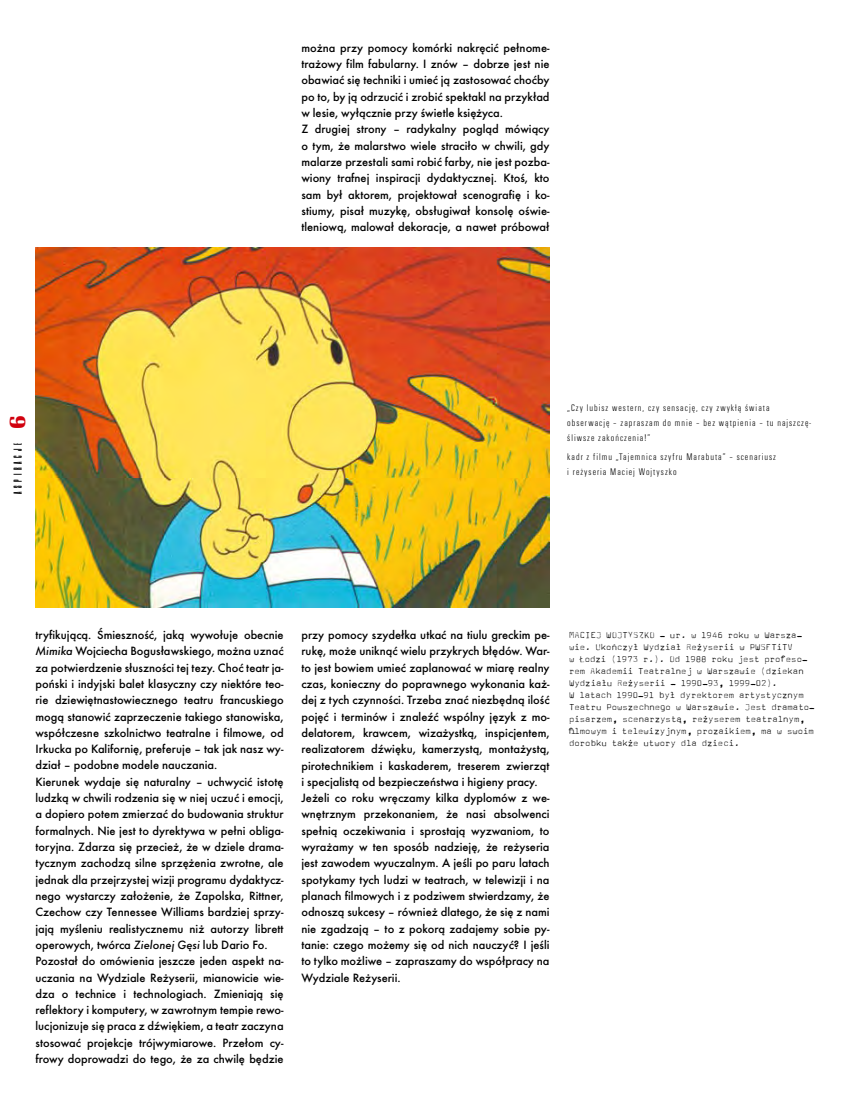
<style>
.page{position:relative;width:851px;height:1117px;background:#fff}
.page>*{position:absolute;margin:0;border:0;box-sizing:border-box;transform-origin:0 0}
.t1{font:700 22.5px "Renault TCE";color:#d1010e}
.t2{font:500 12.5px/16.2px "Futura TCE";color:#000}
.t3{font:12.12px "Compacta Com DCE Ligh";letter-spacing:.3em;color:#000;scale:1.05 1}
.t4{font:300 10px/12px "Magda Pl";color:#000}
.t5{font:10px/15px "U001 TCE Ligh Cond";letter-spacing:.1em;color:#000}
.s1{font-family:"Futura TCE Medi Obli";font-weight:400}
</style>
<div class="page">
<img style="left:35px;top:247px;width:514px;height:360px">
<p class="t2" style="left:301px;top:39px;width:250px">można przy pomocy komórki nakręcić pełnome&shy;trażowy film fabularny. I znów – dobrze jest nie obawiać się techniki i umieć ją zastosować choćby po to, by ją odrzucić i zrobić spektakl na przykład w lesie, wyłącznie przy świetle księżyca.<br>Z drugiej strony – radykalny pogląd mówiący o tym, że malarstwo wiele straciło w chwili, gdy malarze przestali sami robić farby, nie jest pozba&shy;wiony trafnej inspiracji dydaktycznej. Ktoś, kto sam był aktorem, projektował scenografię i ko&shy;stiumy, pisał muzykę, obsługiwał konsolę oświe&shy;tleniową, malował dekoracje, a nawet próbował</p>
<h1 class="t1" style="left:5px;top:429px;width:15px;rotate:-90deg">6</h1>
<p class="t3" style="left:11px;top:494px;width:50px;rotate:-90deg">Aspiracje</p>
<p class="t5" style="left:567px;top:400px;width:245px">„Czy lubisz western, czy sensację, czy zwykłą świata obserwację – zapraszam do mnie – bez wątpienia – tu najszczę&shy;śliwsze zakończenia!”</p>
<p class="t5" style="left:567px;top:449px;width:210px">kadr z filmu „Tajemnica szyfru Marabuta” – scenariusz i reżyseria Maciej Wojtyszko</p>
<p class="t2" style="left:35px;top:626px;width:250px">tryfikującą. Śmieszność, jaką wywołuje obecnie <span class="s1">Mimika</span> Wojciecha Bogusławskiego, można uznać za potwierdzenie słuszności tej tezy. Choć teatr ja&shy;poński i indyjski balet klasyczny czy niektóre teo&shy;rie dziewiętnastowiecznego teatru francuskiego mogą stanowić zaprzeczenie takiego stanowiska, współczesne szkolnictwo teatralne i filmowe, od Irkucka po Kalifornię, preferuje – tak jak nasz wy&shy;dział – podobne modele nauczania.<br>Kierunek wydaje się naturalny – uchwycić istotę ludzką w chwili rodzenia się w niej uczuć i emocji, a dopiero potem zmierzać do budowania struktur formalnych. Nie jest to dyrektywa w pełni obliga&shy;toryjna. Zdarza się przecież, że w dziele drama&shy;tycznym zachodzą silne sprzężenia zwrotne, ale jednak dla przejrzystej wizji programu dydaktycz&shy;nego wystarczy założenie, że Zapolska, Rittner, Czechow czy Tennessee Williams bardziej sprzy&shy;jają myśleniu realistycznemu niż autorzy librett operowych, twórca <span class="s1">Zielonej Gęsi</span> lub Dario Fo.<br>Pozostał do omówienia jeszcze jeden aspekt na&shy;uczania na Wydziale Reżyserii, mianowicie wie&shy;dza o technice i technologiach. Zmieniają się reflektory i komputery, w zawrotnym tempie rewo&shy;lucjonizuje się praca z dźwiękiem, a teatr zaczyna stosować projekcje trójwymiarowe. Przełom cy&shy;frowy doprowadzi do tego, że za chwilę będzie</p>
<p class="t2" style="left:301px;top:626px;width:250px">przy pomocy szydełka utkać na tiulu greckim pe&shy;rukę, może uniknąć wielu przykrych błędów. War&shy;to jest bowiem umieć zaplanować w miarę realny czas, konieczny do poprawnego wykonania każ&shy;dej z tych czynności. Trzeba znać niezbędną ilość pojęć i terminów i znaleźć wspólny język z mo&shy;delatorem, krawcem, wizażystką, inspicjentem, realizatorem dźwięku, kamerzystą, montażystą, pirotechnikiem i kaskaderem, treserem zwierząt i specjalistą od bezpieczeństwa i higieny pracy.<br>Jeżeli co roku wręczamy kilka dyplomów z we&shy;wnętrznym przekonaniem, że nasi absolwenci spełnią oczekiwania i sprostają wyzwaniom, to wyrażamy w ten sposób nadzieję, że reżyseria jest zawodem wyuczalnym. A jeśli po paru latach spotykamy tych ludzi w teatrach, w telewizji i na planach filmowych i z podziwem stwierdzamy, że odnoszą sukcesy – również dlatego, że się z nami nie zgadzają – to z pokorą zadajemy sobie py&shy;tanie: czego możemy się od nich nauczyć? I jeśli to tylko możliwe – zapraszamy do współpracy na Wydziale Reżyserii.</p>
<p class="t4" style="left:569px;top:628px;width:247px">MACIEJ WOJTYSZKO - ur. w 1946 roku w Warsza&shy;wie. Ukończył Wydział Reżyserii w PWSFTiTV<br>w Łodzi (1973 r.). Od 1988 roku jest profeso&shy;rem Akademii Teatralnej w Warszawie (dziekan Wydziału Reżyserii - 1990-93, 1999-02).<br>W latach 1990-91 był dyrektorem artystycznym Teatru Powszechnego w Warszawie. Jest dramato&shy;pisarzem, scenarzystą, reżyserem teatralnym, filmowym i telewizyjnym, prozaikiem, ma w swoim dorobku także utwory dla dzieci.</p>
</div>
